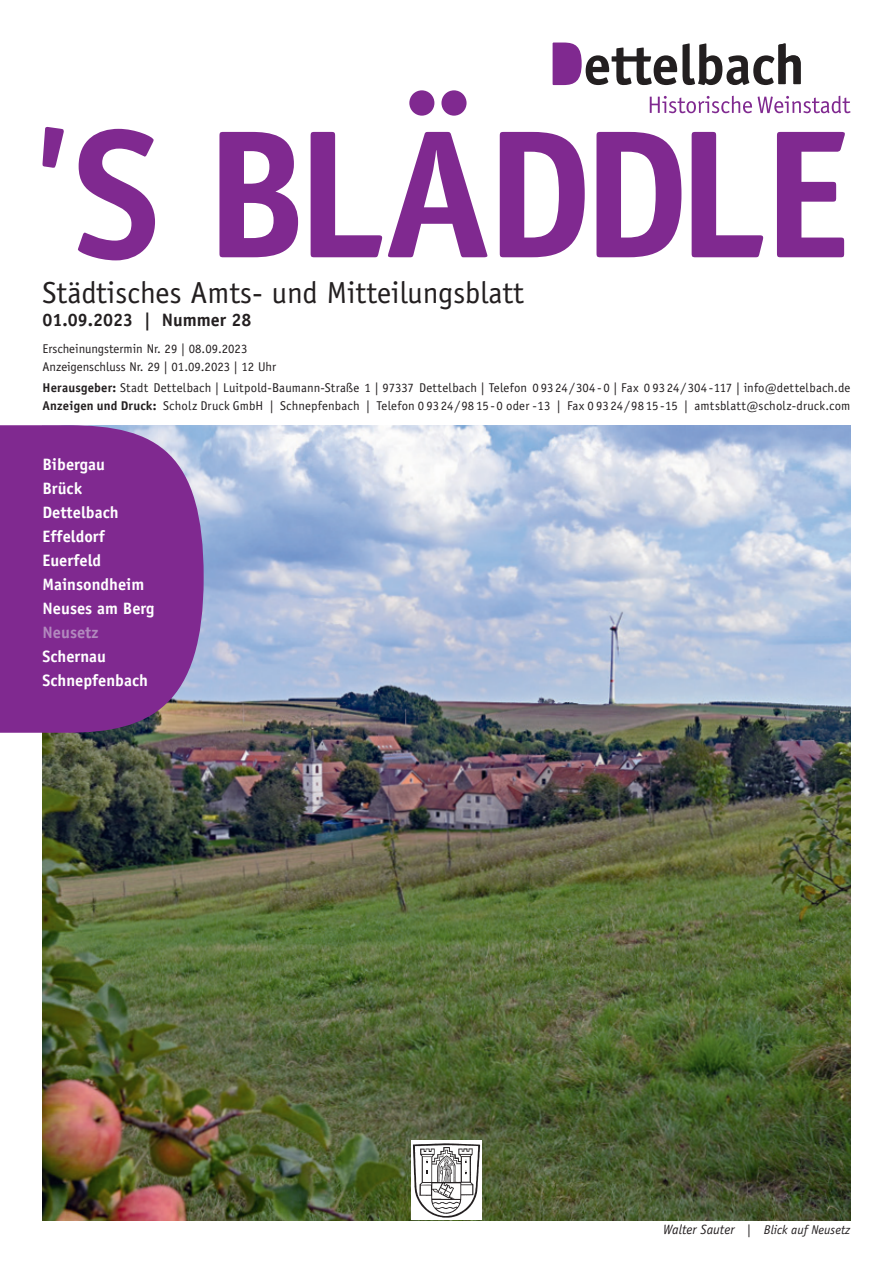
<style>
.page{position:relative;width:893px;height:1263px;background:#fff}
.page>*{position:absolute;margin:0;border:0;box-sizing:border-box;transform-origin:0 0}
.t1{font:700 183px "Officina Sans Std";letter-spacing:-.05em;color:#802990}
.t2{font:30.45px "Officina Sans Std";color:#231f20}
.t3{font:700 18px "Officina Sans Std";color:#231f20}
.t4{font:700 16.5px/24px "Officina Sans Std";color:#fff}
.t5{font:700 16.5px "Officina Sans Std";color:#b289be}
.t6{font:12.75px/18px "Officina Sans Std";letter-spacing:.01em;color:#231f20}
.t7{font:italic 12.75px "Officina Sans Std";color:#231f20}
.s1{font-weight:700}
.s2{font-size:13.5px}
.s3{font-style:normal}
</style>
<div class="page">
<img style="left:43px;top:425px;width:807px;height:795px">
<svg style="left:0;top:425px;width:204px;height:308px;background:#833593"></svg>
<svg style="left:42px;top:127px;width:22px;height:41px"></svg>
<div style="left:411px;top:1140px;width:71px;height:80px;background:#fff"></div>
<svg style="left:413px;top:1143px;width:67px;height:75px"></svg>
<svg style="left:650px;top:96px;width:102px;height:17px"></svg>
<svg style="left:758px;top:96px;width:92px;height:17px"></svg>
<svg style="left:553px;top:43px;width:248px;height:42px"></svg>
<h1 class="t1" style="left:73px;top:90px;width:779px">S BLÄDDLE</h1>
<h2 class="t2" style="left:43px;top:276px;width:483px">Städtisches Amts- und Mitteilungsblatt</h2>
<h3 class="t3" style="left:43px;top:309px;width:210px">01.09.2023 | Nummer 28</h3>
<p class="t6" style="left:43px;top:340px;width:235px">Erscheinungstermin Nr. 29 | 08.09.2023<br>Anzeigenschluss Nr. 29 | 01.09.2023 | 12 Uhr</p>
<p class="t6" style="left:43px;top:379px;width:809px"><span class="s1">Herausgeber:</span> Stadt Dettelbach | Luitpold-Baumann-Straße 1 | 97337 Dettelbach | Telefon 0 9324/304-0 | Fax 0 9324/304-117 | info@dettelbach.de<br><span class="s1">Anzeigen und Druck:</span> Scholz Druck GmbH | Schnepfenbach | Telefon 0 9324/9815-0 oder -13 | Fax 0 9324/9815-15 | amtsblatt@scholz-druck.com</p>
<p class="t4" style="left:43px;top:453px;width:113px">Bibergau<br>Brück<br>Dettelbach<br>Effeldorf<br>Euerfeld<br>Mainsondheim<br>Neuses am Berg</p>
<p class="t5" style="left:43px;top:623px;width:57px">Neusetz</p>
<p class="t4" style="left:43px;top:645px;width:107px">Schernau<br>Schnepfenbach</p>
<p class="t7" style="left:663px;top:1224px;width:189px"><span class="s2">Walter Sauter</span> <span class="s3">|</span> Blick auf Neusetz</p>
</div>
